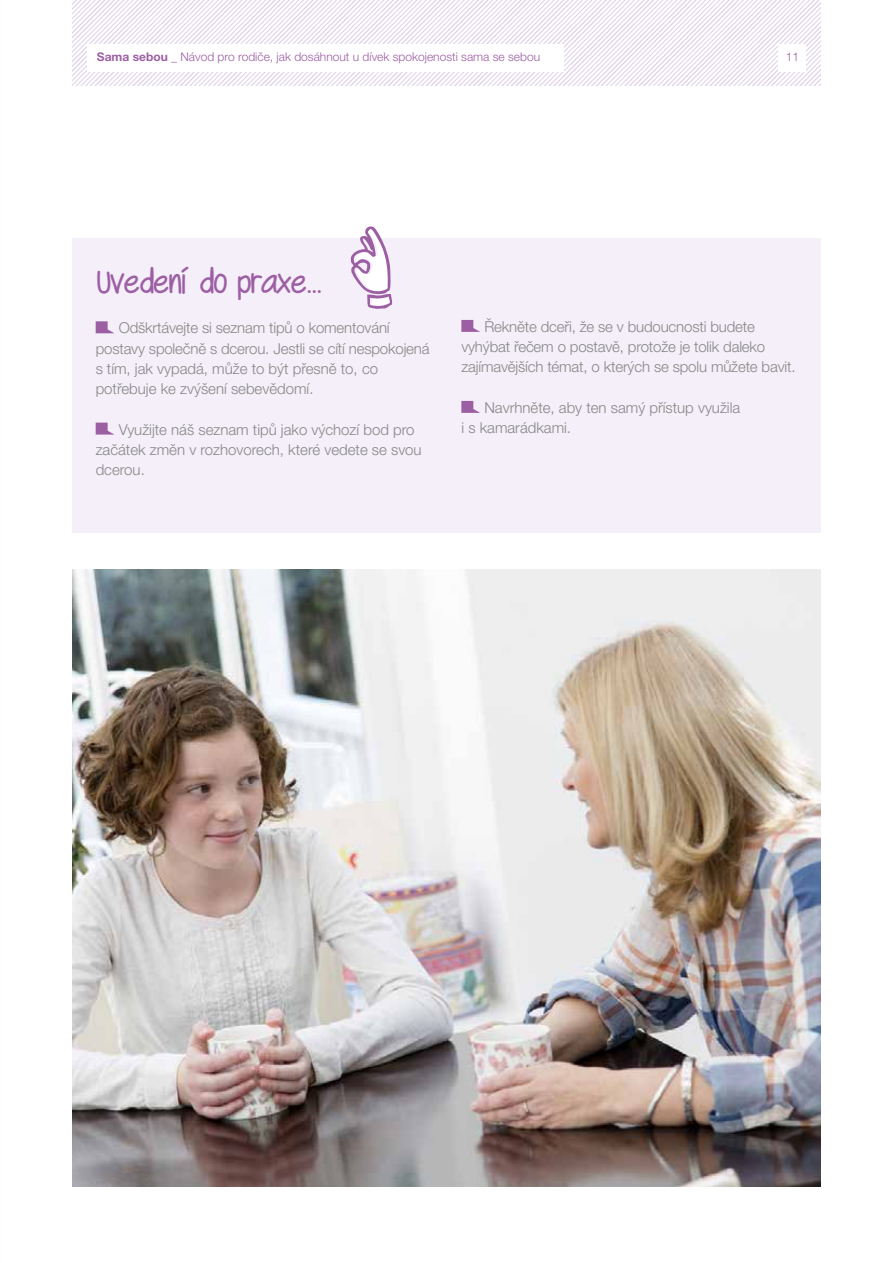
<style>
.page{position:relative;width:893px;height:1263px;background:#fff}
.page>*{position:absolute;margin:0;border:0;box-sizing:border-box;transform-origin:0 0}
.t1{font:500 36px "Swagger CE";color:#9d5fa3}
.t2{font:300 15px/20.2px "Helvetica Neue LT Pro";letter-spacing:-.01em;color:#878787}
.t3{font:300 12px "Helvetica Neue LT Pro";color:#9d5fa3}
.s1{font-weight:700}
</style>
<div class="page">
<img style="left:72px;top:0;width:749px;height:85px">
<div style="left:88px;top:44px;width:476px;height:28px;background:#fff"></div>
<div style="left:779px;top:44px;width:27px;height:28px;background:#fff"></div>
<div style="left:72px;top:238px;width:749px;height:295px;background:#f4eff8"></div>
<img style="left:72px;top:570px;width:749px;height:616px">
<svg style="left:96px;top:321px;width:18px;height:12px"></svg>
<svg style="left:96px;top:423px;width:19px;height:12px"></svg>
<svg style="left:461px;top:320px;width:19px;height:12px"></svg>
<svg style="left:461px;top:401px;width:19px;height:12px"></svg>
<svg style="left:350px;top:226px;width:43px;height:83px"></svg>
<p class="t3" style="left:97px;top:50px;width:445px"><span class="s1">Sama sebou</span> _ Návod pro rodiče, jak dosáhnout u dívek spokojenosti sama se sebou</p>
<p class="t3" style="left:786px;top:50px;width:15px">11</p>
<h1 class="t1" style="left:96px;top:258px;width:226px">Uvedení do praxe...</h1>
<p class="t2" style="left:96px;top:318px;width:335px;text-indent:23px">Odškrtávejte si seznam tipů o komentování postavy společně s dcerou. Jestli se cítí nespokojená s tím, jak vypadá, může to být přesně to, co potřebuje ke zvýšení sebevědomí.</p>
<p class="t2" style="left:96px;top:419px;width:327px;text-indent:23px">Využijte náš seznam tipů jako výchozí bod pro začátek změn v rozhovorech, které vedete se svou dcerou.</p>
<p class="t2" style="left:461px;top:316px;width:336px;text-indent:23px">Řekněte dceři, že se v budoucnosti budete vyhýbat řečem o postavě, protože je tolik daleko zajímavějších témat, o kterých se spolu můžete bavit.</p>
<p class="t2" style="left:461px;top:397px;width:280px;text-indent:23px">Navrhněte, aby ten samý přístup využila i s kamarádkami.</p>
</div>
